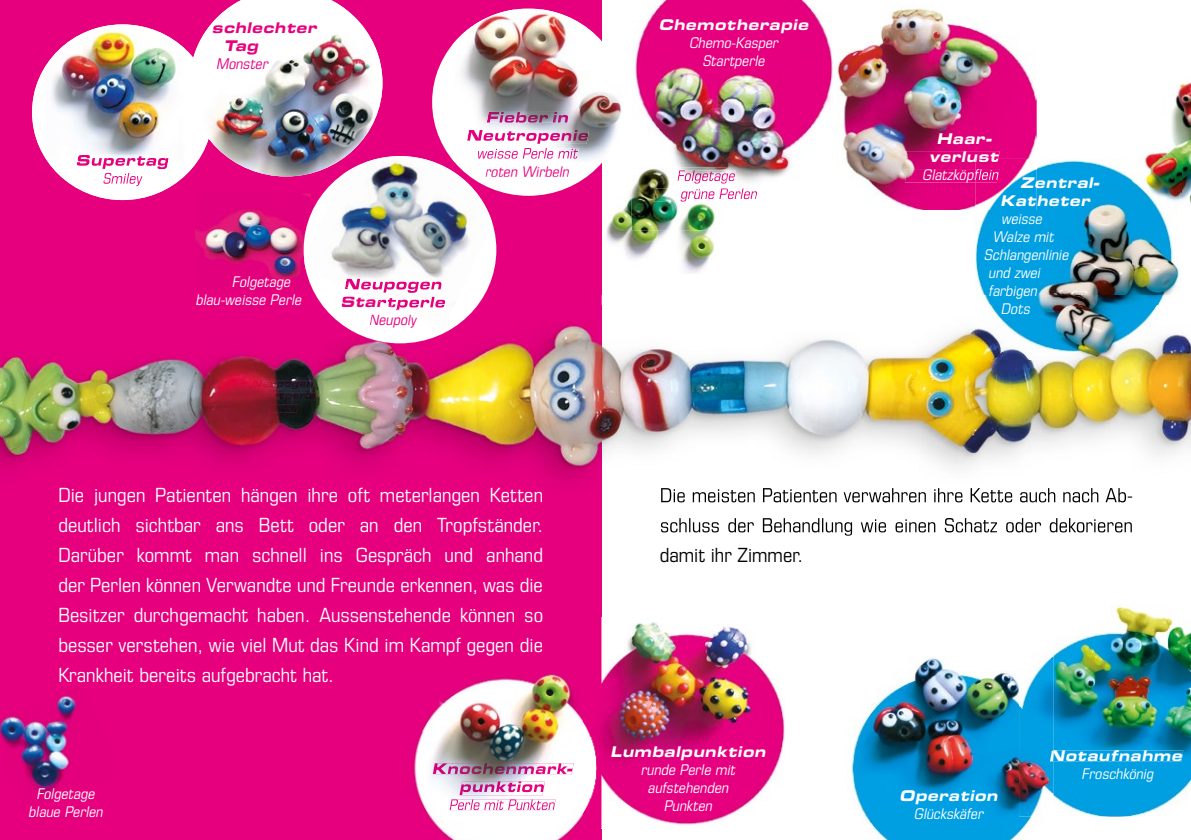
<style>
.page{position:relative;width:1191px;height:840px;background:#fff}
.page>*{position:absolute;margin:0;border:0;box-sizing:border-box;transform-origin:0 0}
.t1{font:21.2px/30px "Eurostile Con";color:#fff;text-align:justify}
.t2{font:21.2px "Eurostile Con";color:#000}
.t3{font:italic 16px/18px "Eurostile Con";color:#fff;text-align:center}
.t4{font:italic 900 16px/18px "Eurostile Ext";color:#fff;text-align:center;scale:.93 1}
.t5{font:italic 16px "Eurostile Con";color:#e6007d}
.t6{font:italic 900 16px/18px "Eurostile Ext";color:#e6007d;scale:.93 1}
</style>
<div class="page">
<img style="left:1053px;top:606px;width:138px;height:210px">
<img style="left:1053px;top:750px;width:130px;height:11px">
<img style="left:601px;top:167px;width:114px;height:106px">
<div style="left:0;top:0;width:601px;height:839px;background:#e6007d"></div>
<img style="left:0;top:295px;width:1191px;height:239px">
<img style="left:661px;top:517px;width:472px;height:17px">
<img style="left:661px;top:488px;width:471px;height:14px">
<div style="left:432px;top:9px;width:193px;height:187px;background:#fff;border-radius:50%"></div>
<img style="left:452px;top:10px;width:170px;height:150px">
<img style="left:487px;top:112px;width:83px;height:11px">
<img style="left:466px;top:130px;width:123px;height:14px">
<img style="left:476px;top:148px;width:103px;height:11px">
<img style="left:635px;top:0;width:198px;height:182px">
<img style="left:631px;top:167px;width:95px;height:63px">
<img style="left:837px;top:8px;width:199px;height:202px">
<img style="left:904px;top:151px;width:95px;height:11px">
<img style="left:904px;top:169px;width:71px;height:13px">
<img style="left:0;top:695px;width:78px;height:101px">
<img style="left:600px;top:617px;width:184px;height:211px">
<img style="left:726px;top:170px;width:10px;height:13px">
<img style="left:677px;top:170px;width:49px;height:14px">
<img style="left:726px;top:188px;width:31px;height:12px">
<img style="left:654px;top:188px;width:72px;height:14px">
<img style="left:851px;top:656px;width:181px;height:183px">
<img style="left:1019px;top:655px;width:34px;height:161px">
<svg style="left:1050px;top:750px;width:3px;height:11px"></svg>
<img style="left:413px;top:673px;width:170px;height:166px">
<img style="left:583px;top:722px;width:14px;height:91px">
<img style="left:433px;top:762px;width:140px;height:11px">
<img style="left:459px;top:780px;width:86px;height:14px">
<img style="left:449px;top:798px;width:106px;height:11px">
<img style="left:32px;top:24px;width:158px;height:176px">
<img style="left:76px;top:155px;width:93px;height:14px">
<img style="left:102px;top:173px;width:41px;height:13px">
<img style="left:190px;top:0;width:192px;height:176px">
<img style="left:1144px;top:82px;width:47px;height:121px">
<img style="left:975px;top:160px;width:206px;height:199px">
<img style="left:975px;top:159px;width:61px;height:51px">
<img style="left:975px;top:159px;width:23px;height:3px">
<img style="left:975px;top:169px;width:24px;height:13px">
<img style="left:1132px;top:159px;width:49px;height:106px">
<img style="left:195px;top:194px;width:109px;height:87px">
<div style="left:304px;top:156px;width:192px;height:187px;background:#fff;border-radius:50%"></div>
<img style="left:304px;top:156px;width:188px;height:173px">
<img style="left:252px;top:380px;width:62px;height:9px">
<img style="left:250px;top:392px;width:66px;height:9px">
<img style="left:268px;top:404px;width:30px;height:8px">
<img style="left:345px;top:278px;width:98px;height:15px">
<img style="left:418px;top:296px;width:28px;height:14px">
<svg style="left:340px;top:286px;width:78px;height:42px"></svg>
<p class="t6" style="left:224px;top:18px;width:105px;text-indent:-12px">schlechter<br>Tag</p>
<p class="t5" style="left:216px;top:53px;width:57px">Monster</p>
<p class="t3" style="left:195px;top:271px;width:111px;text-align:left;text-indent:37px">Folgetage blau-weisse Perle</p>
<p class="t6" style="left:340px;top:292px;width:119px">Startperle</p>
<p class="t5" style="left:369px;top:309px;width:53px">Neupoly</p>
<p class="t5" style="left:485px;top:160px;width:89px">roten Wirbeln</p>
<p class="t4" style="left:658px;top:15px;width:167px">Chemotherapie</p>
<p class="t3" style="left:689px;top:33px;width:94px">Chemo-Kasper<br>Startperle</p>
<p class="t1" style="left:58px;top:479px;width:486px">Die jungen Patienten hängen ihre oft meterlangen Ketten deutlich sichtbar ans Bett oder an den Tropfständer.<br>Da rüber kommt man schnell ins Gespräch und anhand der Perlen können Verwandte und Freunde erkennen, was die Besitzer durchgemacht haben. Aussenstehende können so besser verstehen, wie viel Mut das Kind im Kampf gegen die Krankheit bereits aufgebracht hat.</p>
<p class="t3" style="left:28px;top:783px;width:80px">Folgetage blaue Perlen</p>
<p class="t2" style="left:660px;top:540px;width:145px">damit ihr Zimmer.</p>
<p class="t4" style="left:610px;top:740px;width:173px">Lumbalpunktion</p>
<p class="t3" style="left:641px;top:759px;width:99px">runde Perle mit aufstehenden<br>Punkten</p>
<p class="t4" style="left:928px;top:128px;width:81px">Haar&shy;verlust</p>
<p class="t3" style="left:922px;top:165px;width:81px">Glatzköpflein</p>
<p class="t4" style="left:1000px;top:172px;width:112px;text-align:left;text-indent:20px">Zentral-<br>Katheter</p>
<p class="t3" style="left:1001px;top:209px;width:46px">weisse</p>
<p class="t3" style="left:992px;top:227px;width:66px">Walze mit</p>
<p class="t3" style="left:984px;top:245px;width:90px">Schlangenlinie</p>
<p class="t3" style="left:988px;top:263px;width:57px">und zwei</p>
<p class="t3" style="left:988px;top:281px;width:54px">farbigen</p>
<p class="t3" style="left:1001px;top:299px;width:34px">Dots</p>
<p class="t4" style="left:899px;top:784px;width:112px">Operation</p>
<p class="t3" style="left:914px;top:803px;width:74px">Glückskäfer</p>
<p class="t4" style="left:1048px;top:745px;width:149px">Notaufnahme</p>
<p class="t3" style="left:1081px;top:763px;width:77px">Froschkönig</p>
</div>
